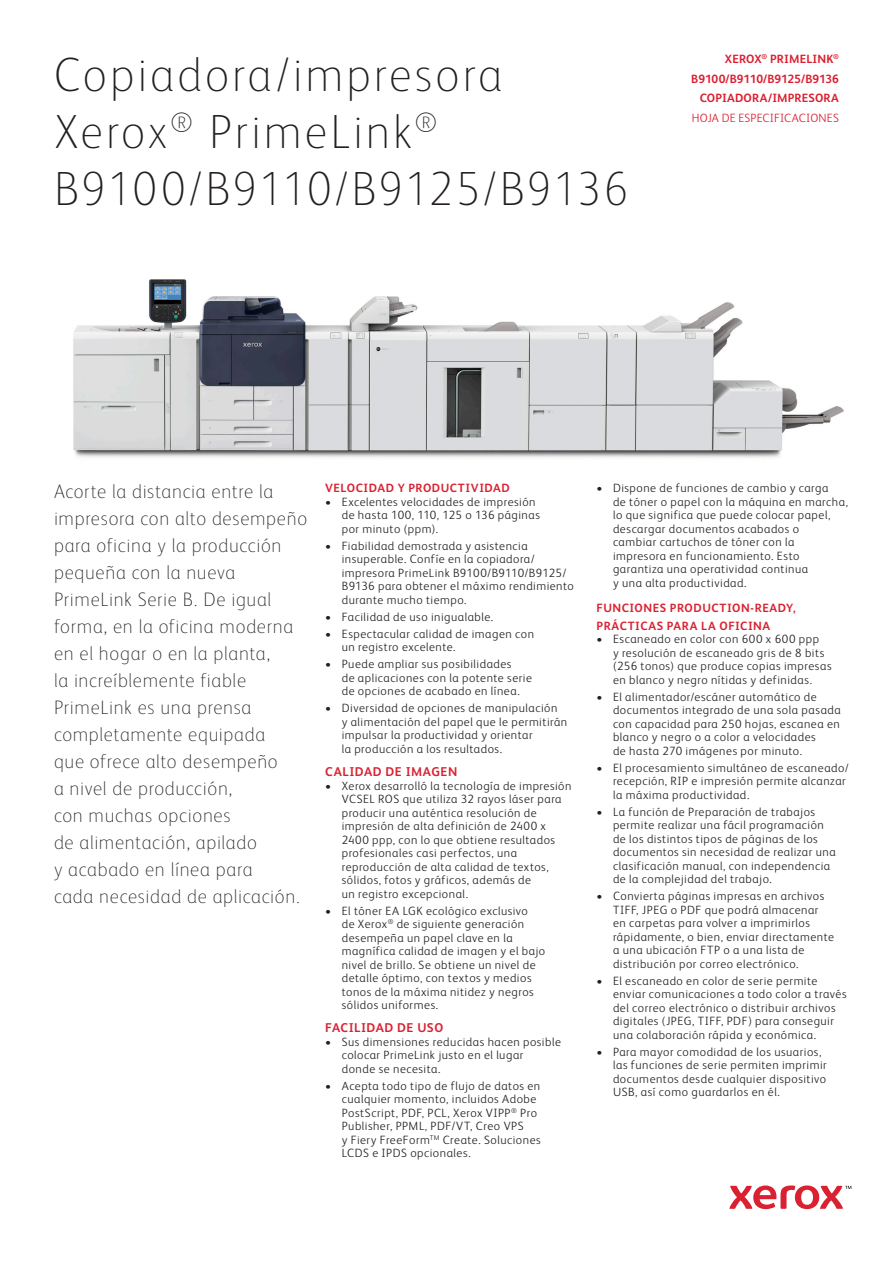
<style>
.page{position:relative;width:893px;height:1263px;background:#fff}
.page>*{position:absolute;margin:0;border:0;box-sizing:border-box;transform-origin:0 0}
.Cover_Title_EXPERT_3{font:100 48px/57px "Xerox Sans";letter-spacing:.055em;color:#231f20}
.Cover_Subhead{font:100 19.5px/27px "Xerox Sans";letter-spacing:.035em;color:#231f20}
.Body_Text_8_5_12{font:700 12.75px "Xerox Sans";letter-spacing:.045em;color:#d92231}
.Body_Text_8_5_12-2{font:300 12px/13.5px "Xerox Sans";letter-spacing:.045em;color:#231f20}
.Body_Text_8_5_12-3{font:700 12px/18px "Xerox Sans";letter-spacing:.045em;color:#d92231}
.Title_Crosshead_left{font:700 12px/19.5px "Xerox Sans";letter-spacing:.005em;color:#db1e30;text-align:right}
.Title_Crosshead_left-2{font:300 12px "Xerox Sans";letter-spacing:.02em;color:#db1e30}
</style>
<div class="page">
<svg style="left:729px;top:1185px;width:122px;height:24px"></svg>
<img style="left:73px;top:279px;width:771px;height:179px">
<p class="Cover_Title_EXPERT_3" style="left:54px;top:44px;width:576px">Copiadora/impresora<br>Xerox<sup>®</sup> PrimeLink<sup>®<br></sup>B9100/B9110/B9125/B9136</p>
<p class="Title_Crosshead_left" style="left:691px;top:49px;width:149px">XEROX<sup>®</sup> PRIMELINK<sup>®<br></sup>B9100/B9110/B9125/B9136</p>
<p class="Title_Crosshead_left" style="left:700px;top:88px;width:141px">COPIADORA/IMPRESORA</p>
<p class="Title_Crosshead_left-2" style="left:692px;top:110px;width:149px">HOJA DE ESPECIFICACIONES</p>
<p class="Cover_Subhead" style="left:54px;top:477px;width:255px">Acorte la distancia entre la impresora con alto desempeño para oficina y la producción pequeña con la nueva<br>PrimeLink Serie B. De igual forma, en la oficina moderna en el hogar o en la planta,<br>la increíblemente fiable<br>PrimeLink es una prensa completamente equipada<br>que ofrece alto desempeño<br>a nivel de producción,<br>con muchas opciones<br>de alimentación, apilado<br>y acabado en línea para<br>cada necesidad de aplicación.</p>
<p class="Body_Text_8_5_12-3" style="left:325px;top:479px;width:186px">VELOCIDAD Y PRODUCTIVIDAD</p>
<p class="Body_Text_8_5_12-2" style="left:342px;top:494px;width:200px;text-indent:-16px">• Excelentes velocidades de impresión de hasta 100, 110, 125 o 136 páginas por minuto (ppm).</p>
<p class="Body_Text_8_5_12-2" style="left:342px;top:538px;width:234px;text-indent:-16px">• Fiabilidad demostrada y asistencia insuperable. Confíe en la copiadora/ impresora PrimeLink B9100/B9110/B9125/ B9136 para obtener el máximo rendimiento durante mucho tiempo.</p>
<p class="Body_Text_8_5_12-2" style="left:325px;top:609px;width:169px">• Facilidad de uso inigualable.</p>
<p class="Body_Text_8_5_12-2" style="left:342px;top:626px;width:194px;text-indent:-16px">• Espectacular calidad de imagen con un registro excelente.</p>
<p class="Body_Text_8_5_12-2" style="left:342px;top:657px;width:192px;text-indent:-16px">• Puede ampliar sus posibilidades<br>de aplicaciones con la potente serie de opciones de acabado en línea.</p>
<p class="Body_Text_8_5_12-2" style="left:342px;top:701px;width:227px;text-indent:-16px">• Diversidad de opciones de manipulación<br>y alimentación del papel que le permitirán impulsar la productividad y orientar<br>la producción a los resultados.</p>
<p class="Body_Text_8_5_12" style="left:325px;top:763px;width:133px">CALIDAD DE IMAGEN</p>
<p class="Body_Text_8_5_12-2" style="left:342px;top:778px;width:231px;text-indent:-16px">• Xerox desarrolló la tecnología de impresión VCSEL ROS que utiliza 32 rayos láser para producir una auténtica resolución de impresión de alta definición de 2400 x 2400 ppp, con lo que obtiene resultados profesionales casi perfectos, una reproducción de alta calidad de textos, sólidos, fotos y gráficos, además de<br>un registro excepcional.</p>
<p class="Body_Text_8_5_12-2" style="left:342px;top:903px;width:205px;text-indent:-16px">• El tóner EA LGK ecológico exclusivo<br>de Xerox<sup>®</sup> de siguiente generación desempeña un papel clave en la magnífica calidad de imagen y el bajo nivel de brillo. Se obtiene un nivel de detalle óptimo, con textos y medios tonos de la máxima nitidez y negros sólidos uniformes.</p>
<p class="Body_Text_8_5_12" style="left:325px;top:1019px;width:119px">FACILIDAD DE USO</p>
<p class="Body_Text_8_5_12-2" style="left:342px;top:1034px;width:221px;text-indent:-16px">• Sus dimensiones reducidas hacen posible colocar PrimeLink justo en el lugar<br>donde se necesita.</p>
<p class="Body_Text_8_5_12-2" style="left:342px;top:1078px;width:201px;text-indent:-16px">• Acepta todo tipo de flujo de datos en cualquier momento, incluidos Adobe PostScript, PDF, PCL, Xerox VIPP<sup>®</sup> Pro Publisher, PPML, PDF/VT, Creo VPS<br>y Fiery FreeForm<sup>TM</sup> Create. Soluciones LCDS e IPDS opcionales.</p>
<p class="Body_Text_8_5_12-2" style="left:613px;top:481px;width:237px;text-indent:-16px">• Dispone de funciones de cambio y carga<br>de tóner o papel con la máquina en marcha, lo que significa que puede colocar papel, descargar documentos acabados o<br>cambiar cartuchos de tóner con la impresora en funcionamiento. Esto garantiza una operatividad continua<br>y una alta productividad.</p>
<p class="Body_Text_8_5_12-3" style="left:596px;top:598px;width:201px">FUNCIONES PRODUCTION-READY,<br>PRÁCTICAS PARA LA OFICINA</p>
<p class="Body_Text_8_5_12-2" style="left:613px;top:632px;width:220px;text-indent:-16px">• Escaneado en color con 600 x 600 ppp<br>y resolución de escaneado gris de 8 bits (256 tonos) que produce copias impresas en blanco y negro nítidas y definidas.</p>
<p class="Body_Text_8_5_12-2" style="left:613px;top:689px;width:229px;text-indent:-16px">• El alimentador/escáner automático de documentos integrado de una sola pasada con capacidad para 250 hojas, escanea en blanco y negro o a color a velocidades<br>de hasta 270 imágenes por minuto.</p>
<p class="Body_Text_8_5_12-2" style="left:613px;top:760px;width:237px;text-indent:-16px">• El procesamiento simultáneo de escaneado/ recepción, RIP e impresión permite alcanzar la máxima productividad.</p>
<p class="Body_Text_8_5_12-2" style="left:613px;top:804px;width:224px;text-indent:-16px">• La función de Preparación de trabajos permite realizar una fácil programación de los distintos tipos de páginas de los documentos sin necesidad de realizar una clasificación manual, con independencia de la complejidad del trabajo.</p>
<p class="Body_Text_8_5_12-2" style="left:613px;top:889px;width:222px;text-indent:-16px">• Convierta páginas impresas en archivos TIFF, JPEG o PDF que podrá almacenar en carpetas para volver a imprimirlos rápidamente, o bien, enviar directamente a una ubicación FTP o a una lista de distribución por correo electrónico.</p>
<p class="Body_Text_8_5_12-2" style="left:613px;top:973px;width:235px;text-indent:-16px">• El escaneado en color de serie permite enviar comunicaciones a todo color a través del correo electrónico o distribuir archivos digitales (JPEG, TIFF, PDF) para conseguir una colaboración rápida y económica.</p>
<p class="Body_Text_8_5_12-2" style="left:613px;top:1044px;width:215px;text-indent:-16px">• Para mayor comodidad de los usuarios, las funciones de serie permiten imprimir documentos desde cualquier dispositivo USB, así como guardarlos en él.</p>
</div>
